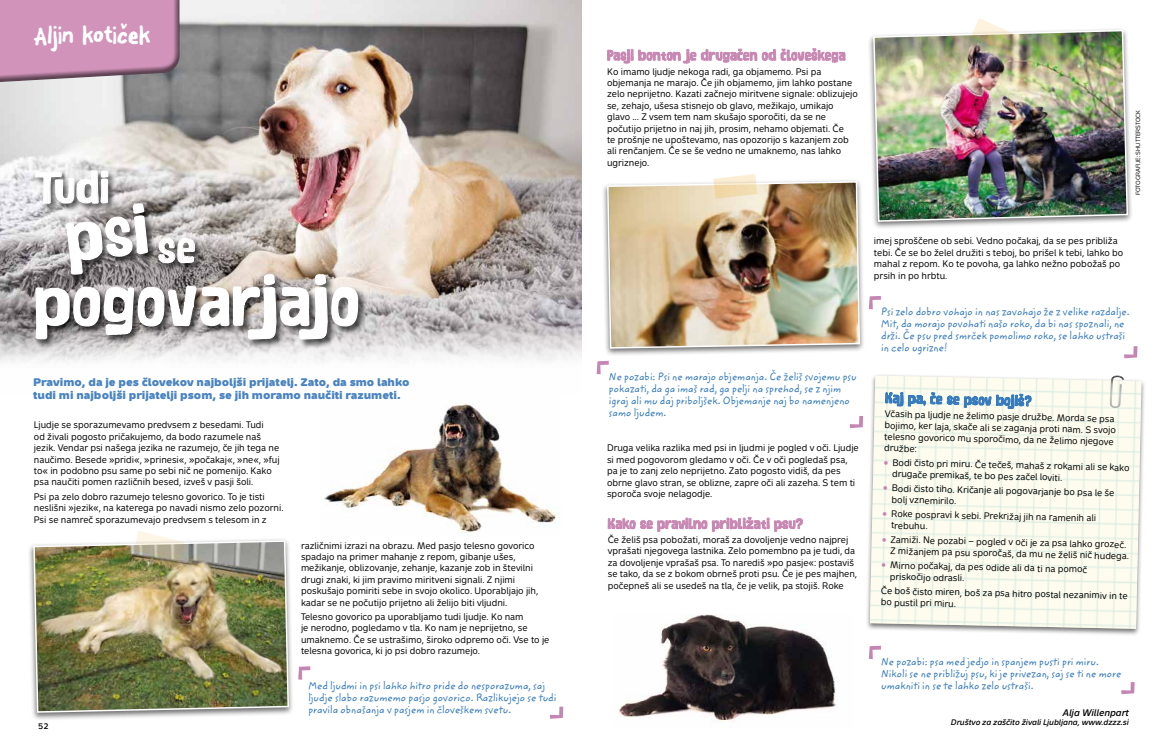
<style>
.page{position:relative;width:1163px;height:755px;background:#fff}
.page>*{position:absolute;margin:0;border:0;box-sizing:border-box;transform-origin:0 0}
.t1{font:66.6px "Bosque Wood";letter-spacing:.01em;color:#fff}
.t2{font:42.4px "Bosque Wood";letter-spacing:.01em;color:#fff}
.t3{font:27px "Font On A Stick";color:#fff;scale:1.1 1}
.t4{font:11px/12px "Zemke Hand ITCA";color:#387cbe;scale:.95 1}
.t5{font:700 11px/13px "Metron Medium Pro";color:#4983c2}
.t6{font:9.5px/11.4px "Metron Text Pro";color:#000;scale:.95 1}
.t7{font:italic 9.5px "Metron Medium Pro";color:#000;scale:.95 1}
.t8{font:italic 8px "Metron Medium Pro";color:#000;scale:.95 1}
.t9{font:8px "Metron Medium Pro";color:#000}
.t10{font:6px "Metron Text Pro";color:#000;scale:.96 1}
.s1{font-family:"Metron Medium Pro";color:#c686b3}
</style>
<div class="page">
<img style="left:0;top:0;width:581px;height:327px">
<div style="left:28px;top:537px;width:266px;height:183px;background:#000;opacity:.56"></div>
<img style="left:32px;top:539px;width:258px;height:174px">
<div style="left:0;top:0;width:181px;height:91px;background:#000;opacity:.55"></div>
<svg style="left:868px;top:645px;width:12px;height:13px"></svg>
<svg style="left:298px;top:666px;width:12px;height:13px"></svg>
<svg style="left:868px;top:296px;width:12px;height:13px"></svg>
<svg style="left:596px;top:360px;width:12px;height:14px"></svg>
<svg style="left:1121px;top:682px;width:13px;height:11px"></svg>
<svg style="left:549px;top:706px;width:14px;height:12px"></svg>
<svg style="left:1124px;top:346px;width:13px;height:12px"></svg>
<svg style="left:849px;top:416px;width:14px;height:12px"></svg>
<div style="left:865px;top:373px;width:281px;height:263px;background:#000;opacity:.55"></div>
<img style="left:869px;top:375px;width:272px;height:253px">
<svg style="left:885px;top:373px;width:146px;height:52px;background:#dee8e7"></svg>
<svg style="left:1109px;top:375px;width:14px;height:33px"></svg>
<div style="left:601px;top:178px;width:264px;height:178px;background:#000;opacity:.56"></div>
<img style="left:606px;top:180px;width:254px;height:169px">
<div style="left:867px;top:27px;width:266px;height:203px;background:#000;opacity:.56"></div>
<img style="left:872px;top:29px;width:256px;height:193px">
<svg style="left:970px;top:18px;width:47px;height:36px"></svg>
<svg style="left:713px;top:174px;width:44px;height:24px"></svg>
<div style="left:34px;top:273px;width:333px;height:76px;background:#000;opacity:.65"></div>
<svg style="left:134px;top:531px;width:50px;height:30px"></svg>
<img style="left:619px;top:614px;width:218px;height:108px">
<img style="left:324px;top:404px;width:232px;height:130px">
<svg style="left:607px;top:48px;width:238px;height:16px"></svg>
<svg style="left:607px;top:516px;width:195px;height:16px"></svg>
<img style="left:35px;top:153px;width:324px;height:187px">
<h3 class="t3" style="left:34px;top:18px;width:107px">Aljin koticˇek</h3>
<h2 class="t2" style="left:34px;top:160px;width:77px">Tudi</h2>
<h2 class="t2" style="left:158px;top:220px;width:40px">se</h2>
<h1 class="t1" style="left:34px;top:258px;width:327px">pogovarjajo</h1>
<p class="t6" style="left:607px;top:65px;width:265px">Ko imamo ljudje nekoga radi, ga objamemo. Psi pa objemanja ne marajo. Če jih objamemo, jim lahko postane zelo neprijetno. Kazati začnejo miritvene signale: oblizujejo se, zehajo, ušesa stisnejo ob glavo, mežikajo, umikajo glavo ... Z vsem tem nam skušajo sporočiti, da se ne počutijo prijetno in naj jih, prosim, nehamo objemati. Če<br>te prošnje ne upoštevamo, nas opozorijo s kazanjem zob ali renčanjem. Če se še vedno ne umaknemo, nas lahko ugriznejo.</p>
<p class="t10" style="left:1134px;top:195px;width:90px;rotate:-90deg">FOTOGRAFIJE: SHUTTERSTOCK</p>
<p class="t6" style="left:873px;top:235px;width:264px">imej sproščene ob sebi. Vedno počakaj, da se pes približa tebi. Če se bo želel družiti s teboj, bo prišel k tebi, lahko bo mahal z repom. Ko te povoha, ga lahko nežno pobožaš po prsih in po hrbtu.</p>
<p class="t4" style="left:881px;top:306px;width:263px">Psi zelo dobro vohajo in nas zavohajo že z velike razdalje.<br>Mit, da morajo povohati našo roko, da bi nas spoznali, ne drži. Če psu pred smrček pomolimo roko, se lahko ustraši in celo ugrizne!</p>
<p class="t4" style="left:609px;top:370px;width:262px">Ne pozabi: Psi ne marajo objemanja. Če želiš svojemu psu pokazati, da ga imaš rad, ga pelji na sprehod, se z njim igraj ali mu daj priboljšek. Objemanje naj bo namenjeno samo ljudem.</p>
<p class="t5" style="left:33px;top:375px;width:378px">Pravimo, da je pes človekov najboljši prijatelj. Zato, da smo lahko tudi mi najboljši prijatelji psom, se jih moramo naučiti razumeti.</p>
<p class="t6" style="left:884px;top:408px;width:245px;rotate:1deg">Včasih pa ljudje ne želimo pasje družbe. Morda se psa bojimo, ker laja, skače ali se zaganja proti nam. S svojo telesno govorico mu sporočimo, da ne želimo njegove družbe:</p>
<p class="t6" style="left:892px;top:457px;width:251px;text-indent:-9px;rotate:1deg"><span class="s1">•</span> Bodi čisto pri miru. Če tečeš, mahaš z rokami ali se kako drugače premikaš, te bo pes začel loviti.</p>
<p class="t6" style="left:891px;top:482px;width:236px;line-height:11.1px;text-indent:-9px;rotate:1deg"><span class="s1">•</span> Bodi čisto tiho. Kričanje ali pogovarjanje bo psa le še bolj vznemirilo.</p>
<p class="t6" style="left:891px;top:508px;width:217px;line-height:11px;text-indent:-9px;rotate:1deg"><span class="s1">•</span> Roke pospravi k sebi. Prekrižaj jih na ramenih ali trebuhu.</p>
<p class="t6" style="left:890px;top:534px;width:253px;text-indent:-8px;rotate:1deg"><span class="s1">•</span> Zamiži. Ne pozabi – pogled v oči je za psa lahko grozeč.<br>Z mižanjem pa psu sporočaš, da mu ne želiš nič hudega.</p>
<p class="t6" style="left:890px;top:559px;width:209px;line-height:11.1px;text-indent:-9px;rotate:1deg"><span class="s1">•</span> Mirno počakaj, da pes odide ali da ti na pomoč priskočijo odrasli.</p>
<p class="t6" style="left:880px;top:585px;width:261px;line-height:11px;rotate:1deg">Če boš čisto miren, boš za psa hitro postal nezanimiv in te bo pustil pri miru.</p>
<p class="t6" style="left:34px;top:419px;width:260px">Ljudje se sporazumevamo predvsem z besedami. Tudi<br>od živali pogosto pričakujemo, da bodo razumele naš jezik. Vendar psi našega jezika ne razumejo, če jih tega ne naučimo. Besede »pridi«, »prinesi«, »počakaj«, »ne«, »fuj to« in podobno psu same po sebi nič ne pomenijo. Kako psa naučiti pomen različnih besed, izveš v pasji šoli.</p>
<p class="t6" style="left:34px;top:490px;width:264px">Psi pa zelo dobro razumejo telesno govorico. To je tisti neslišni »jezik«, na katerega po navadi nismo zelo pozorni.<br>Psi se namreč sporazumevajo predvsem s telesom in z</p>
<p class="t6" style="left:607px;top:442px;width:266px">Druga velika razlika med psi in ljudmi je pogled v oči. Ljudje si med pogovorom gledamo v oči. Če v oči pogledaš psa, pa je to zanj zelo neprijetno. Zato pogosto vidiš, da pes obrne glavo stran, se oblizne, zapre oči ali zazeha. S tem ti sporoča svoje nelagodje.</p>
<p class="t6" style="left:607px;top:533px;width:264px">Če želiš psa pobožati, moraš za dovoljenje vedno najprej vprašati njegovega lastnika. Zelo pomembno pa je tudi, da za dovoljenje vprašaš psa. To narediš »po pasje«: postaviš se tako, da se z bokom obrneš proti psu. Če je pes majhen, počepneš ali se usedeš na tla, če je velik, pa stojiš. Roke</p>
<p class="t6" style="left:301px;top:539px;width:251px">različnimi izrazi na obrazu. Med pasjo telesno govorico spadajo na primer mahanje z repom, gibanje ušes, mežikanje, oblizovanje, zehanje, kazanje zob in številni drugi znaki, ki jim pravimo miritveni signali. Z njimi poskušajo pomiriti sebe in svojo okolico. Uporabljajo jih, kadar se ne počutijo prijetno ali želijo biti vljudni.</p>
<p class="t6" style="left:301px;top:610px;width:263px">Telesno govorico pa uporabljamo tudi ljudje. Ko nam<br>je nerodno, pogledamo v tla. Ko nam je neprijetno, se umaknemo. Če se ustrašimo, široko odpremo oči. Vse to je telesna govorica, ki jo psi dobro razumejo.</p>
<p class="t4" style="left:881px;top:655px;width:254px">Ne pozabi: psa med jedjo in spanjem pusti pri miru.<br>Nikoli se ne približuj psu, ki je privezan, saj se ti ne more</p>
<p class="t4" style="left:308px;top:679px;width:251px">Med ljudmi in psi lahko hitro pride do nesporazuma, saj</p>
<p class="t4" style="left:881px;top:679px;width:162px">umakniti in se te lahko zelo ustraši.</p>
<p class="t4" style="left:308px;top:691px;width:262px">ljudje slabo razumemo pasjo govorico. Razlikujejo se tudi pravila obnašanja v pasjem in človeškem svetu.</p>
<p class="t7" style="left:1062px;top:706px;width:71px">Alja Willenpart</p>
<p class="t8" style="left:950px;top:717px;width:189px">Društvo za zaščito živali Ljubljana, www.dzzz.si</p>
<p class="t9" style="left:38px;top:720px;width:12px">52</p>
</div>
